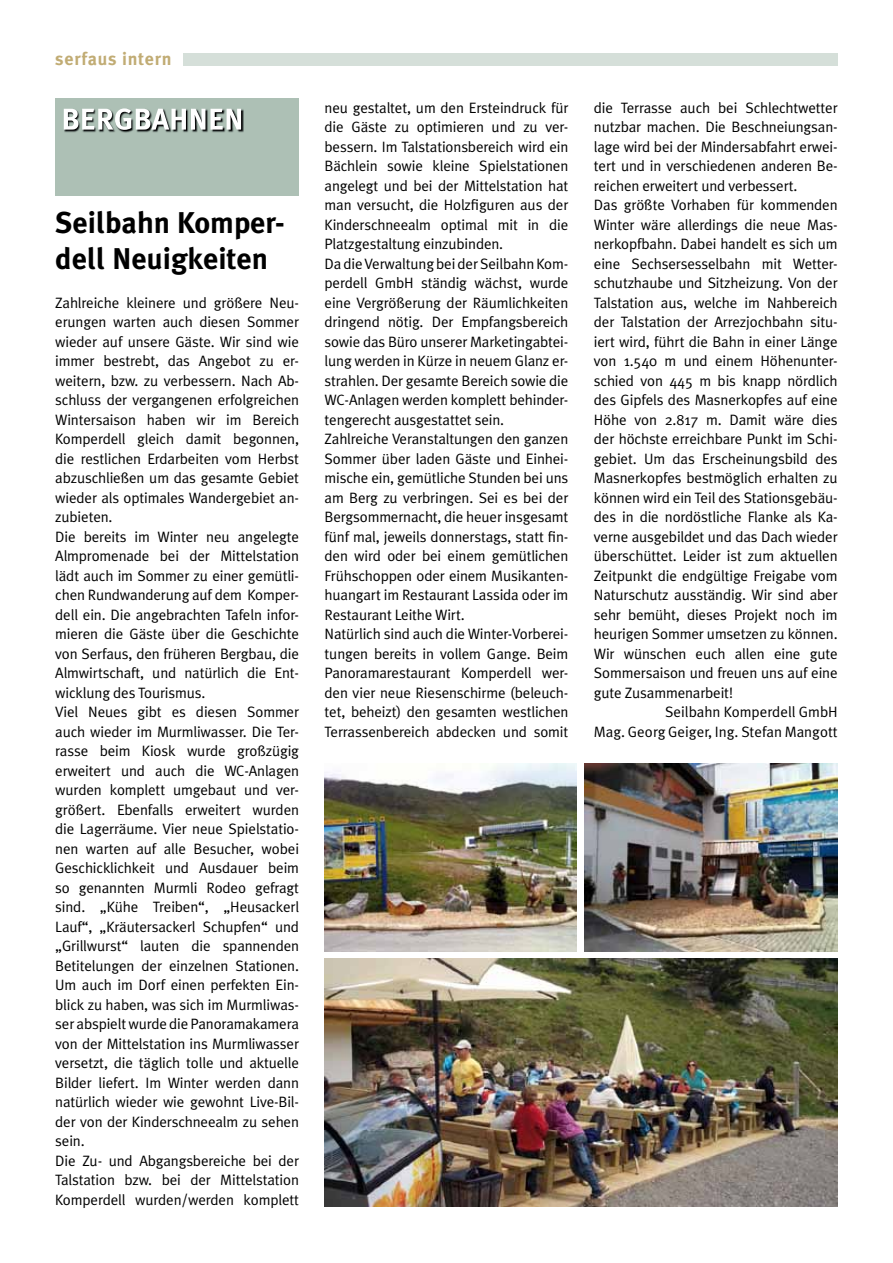
<style>
.page{position:relative;width:893px;height:1263px;background:#fff}
.page>*{position:absolute;margin:0;border:0;box-sizing:border-box;transform-origin:0 0}
.t1{font:700 30px/36px "Meta Plus";color:#000}
.t2{font:700 18px "Meta Plus";letter-spacing:.04em;color:#c1ac74}
.t3{font:15px/19.5px "Meta Plus Normal";letter-spacing:-.01em;color:#000}
</style>
<div class="page">
<div style="left:183px;top:53px;width:655px;height:12px;background:#d5dfd9"></div>
<div style="left:55px;top:98px;width:244px;height:98px;background:#adc0b5"></div>
<img style="left:64px;top:109px;width:179px;height:23px">
<svg style="left:64px;top:108px;width:177px;height:22px"></svg>
<img style="left:325px;top:959px;width:513px;height:248px">
<img style="left:325px;top:764px;width:252px;height:187px">
<img style="left:585px;top:764px;width:253px;height:187px">
<p class="t2" style="left:55px;top:48px;width:118px">serfaus intern</p>
<h1 class="t1" style="left:55px;top:205px;width:231px">Seilbahn Komper&shy;dell Neuigkeiten</h1>
<p class="t3" style="left:55px;top:292px;width:245px">Zahlreiche kleinere und größere Neu&shy;erungen warten auch diesen Sommer wieder auf unsere Gäste. Wir sind wie immer bestrebt, das Angebot zu er&shy;weitern, bzw. zu verbessern. Nach Ab&shy;schluss der vergangenen erfolgreichen Wintersaison haben wir im Bereich Komperdell gleich damit begonnen, die restlichen Erdarbeiten vom Herbst abzuschließen um das gesamte Gebiet wieder als optimales Wandergebiet an&shy;zubieten.<br>Die bereits im Winter neu angelegte Almpromenade bei der Mittelstation lädt auch im Sommer zu einer gemütli&shy;chen Rundwanderung auf dem Komper&shy;dell ein. Die angebrachten Tafeln infor&shy;mieren die Gäste über die Geschichte von Serfaus, den früheren Bergbau, die Almwirtschaft, und natürlich die Ent&shy;wicklung des Tourismus.<br>Viel Neues gibt es diesen Sommer auch wieder im Murmliwasser. Die Ter&shy;rasse beim Kiosk wurde großzügig er wei tert und auch die WC-Anlagen wurden komplett umgebaut und ver&shy;größert. Ebenfalls erweitert wurden die Lagerräume. Vier neue Spielsta tio&shy;nen warten auf alle Besucher, wobei Ge schicklichkeit und Ausdauer beim so genannten Murmli Rodeo gefragt sind. „Kühe Treiben“, „Heusackerl Lauf“, „Kräutersackerl Schupfen“ und „Grill wurst“ lauten die spannenden Be titelungen der einzelnen Stationen.<br>Um auch im Dorf einen perfekten Ein&shy;blick zu haben, was sich im Murmliwas&shy;ser abspielt wurde die Panoramakamera von der Mittelstation ins Murmliwasser versetzt, die täglich tolle und aktuelle Bilder liefert. Im Winter werden dann natürlich wieder wie gewohnt Live-Bil&shy;der von der Kinderschneealm zu sehen sein.<br>Die Zu- und Abgangsbereiche bei der Talstation bzw. bei der Mittelstation Komperdell wurden/werden komplett</p>
<p class="t3" style="left:325px;top:97px;width:245px">neu gestaltet, um den Ersteindruck für die Gäste zu optimieren und zu ver&shy;bessern. Im Talstationsbereich wird ein Bächlein sowie kleine Spielstationen angelegt und bei der Mittelstation hat man versucht, die Holzfiguren aus der Kinderschneealm optimal mit in die Platzgestaltung einzubinden.<br>Da die Verwaltung bei der Seilbahn Kom&shy;perdell GmbH ständig wächst, wurde eine Vergrößerung der Räumlichkeiten dringend nötig. Der Empfangsbereich sowie das Büro unserer Marketingabtei&shy;lung werden in Kürze in neuem Glanz er&shy;strahlen. Der gesamte Bereich sowie die WC-Anlagen werden komplett behinder&shy;tengerecht ausgestattet sein.<br>Zahlreiche Veranstaltungen den ganzen Sommer über laden Gäste und Einhei&shy;mische ein, gemütliche Stunden bei uns am Berg zu verbringen. Sei es bei der Bergsommernacht, die heuer insgesamt fünf mal, jeweils donnerstags, statt fin&shy;den wird oder bei einem gemütlichen Frühschoppen oder einem Musikanten&shy;huangart im Restaurant Lassida oder im Restaurant Leithe Wirt.<br>Natürlich sind auch die Winter-Vorberei&shy;tungen bereits in vollem Gange. Beim Panoramarestaurant Komperdell wer&shy;den vier neue Riesenschirme (beleuch&shy;tet, beheizt) den gesamten westlichen Terrassenbereich abdecken und somit</p>
<p class="t3" style="left:594px;top:97px;width:245px">die Terrasse auch bei Schlechtwetter</p>
<p class="t3" style="left:594px;top:117px;width:245px">nutzbar machen. Die Beschneiungsan-</p>
<p class="t3" style="left:594px;top:136px;width:245px">lage wird bei der Mindersabfahrt erwei-</p>
<p class="t3" style="left:594px;top:156px;width:245px">tert und in verschiedenen anderen Be-</p>
<p class="t3" style="left:594px;top:175px;width:205px">reichen erweitert und verbessert.</p>
<p class="t3" style="left:594px;top:195px;width:245px">Das größte Vorhaben für kommenden</p>
<p class="t3" style="left:594px;top:214px;width:245px">Winter wäre allerdings die neue Mas-</p>
<p class="t3" style="left:594px;top:234px;width:245px">nerkopfbahn. Dabei handelt es sich um</p>
<p class="t3" style="left:594px;top:253px;width:245px">eine Sechsersesselbahn mit Wetter-</p>
<p class="t3" style="left:594px;top:273px;width:245px">schutzhaube und Sitzheizung. Von der</p>
<p class="t3" style="left:594px;top:292px;width:245px">Talstation aus, welche im Nahbereich</p>
<p class="t3" style="left:594px;top:312px;width:245px">der Talstation der Arrezjochbahn situ-</p>
<p class="t3" style="left:594px;top:331px;width:245px">iert wird, führt die Bahn in einer Länge</p>
<p class="t3" style="left:594px;top:351px;width:245px">von 1.540 m und einem Höhenunter-</p>
<p class="t3" style="left:594px;top:370px;width:245px">schied von 445 m bis knapp nördlich</p>
<p class="t3" style="left:594px;top:390px;width:245px">des Gipfels des Masnerkopfes auf eine</p>
<p class="t3" style="left:594px;top:409px;width:245px">Höhe von 2.817 m. Damit wäre dies</p>
<p class="t3" style="left:594px;top:429px;width:245px">der höchste erreichbare Punkt im Schi-</p>
<p class="t3" style="left:594px;top:448px;width:245px">gebiet. Um das Erscheinungsbild des</p>
<p class="t3" style="left:594px;top:468px;width:245px">Masnerkopfes bestmöglich erhalten zu</p>
<p class="t3" style="left:594px;top:487px;width:245px">können wird ein Teil des Stationsgebäu-</p>
<p class="t3" style="left:594px;top:507px;width:245px">des in die nordöstliche Flanke als Ka-</p>
<p class="t3" style="left:594px;top:526px;width:245px">verne ausgebildet und das Dach wieder</p>
<p class="t3" style="left:594px;top:546px;width:245px">überschüttet. Leider ist zum aktuellen</p>
<p class="t3" style="left:594px;top:565px;width:245px">Zeitpunkt die endgültige Freigabe vom</p>
<p class="t3" style="left:594px;top:585px;width:245px">Naturschutz ausständig. Wir sind aber</p>
<p class="t3" style="left:594px;top:604px;width:245px">sehr bemüht, dieses Projekt noch im</p>
<p class="t3" style="left:594px;top:624px;width:245px">heurigen Sommer umsetzen zu können.</p>
<p class="t3" style="left:594px;top:643px;width:245px">Wir wünschen euch allen eine gute</p>
<p class="t3" style="left:594px;top:663px;width:245px">Sommersaison und freuen uns auf eine</p>
<p class="t3" style="left:594px;top:682px;width:141px">gute Zusammenarbeit!</p>
<p class="t3" style="left:665px;top:702px;width:174px">Seilbahn Komperdell GmbH</p>
<p class="t3" style="left:594px;top:721px;width:245px">Mag. Georg Geiger, Ing. Stefan Mangott</p>
</div>
